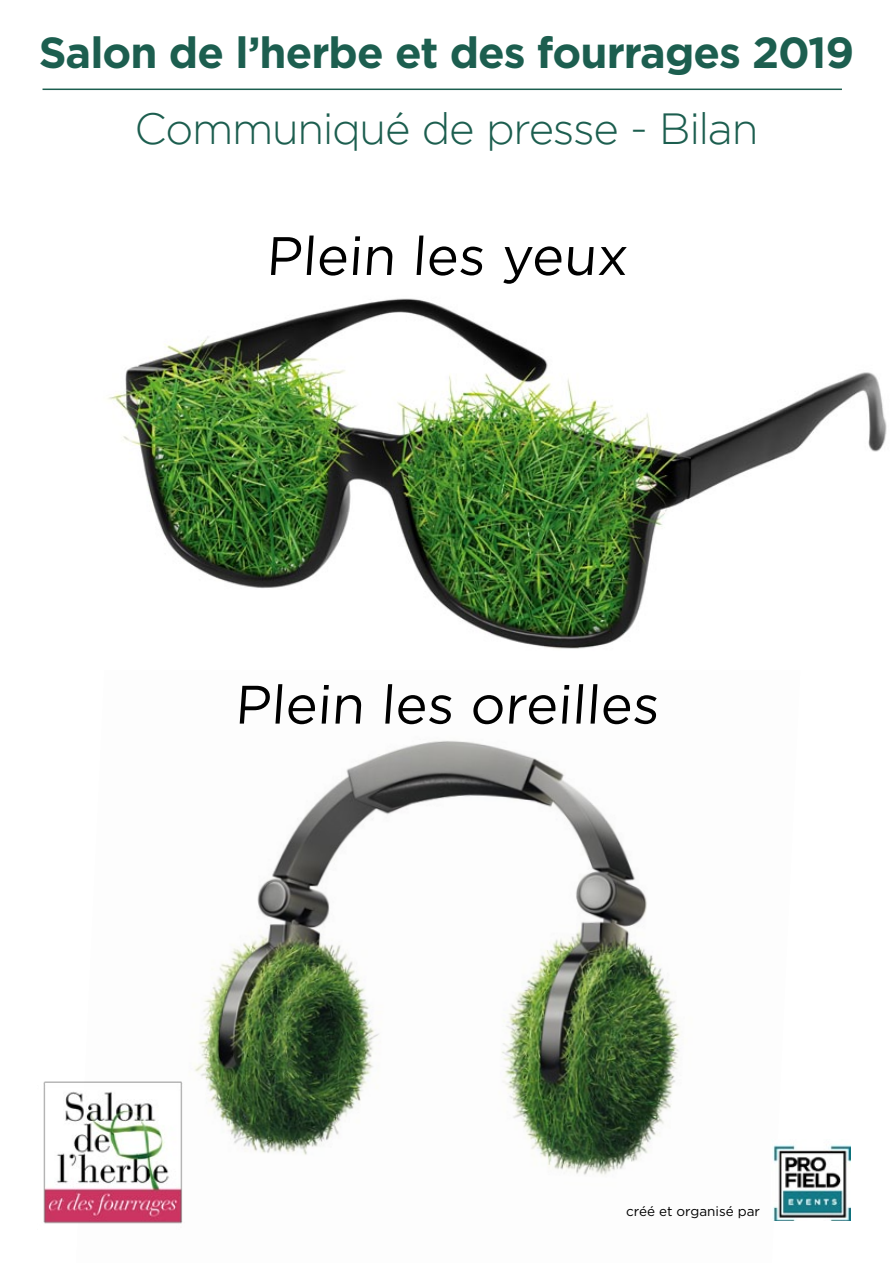
<style>
.page{position:relative;width:893px;height:1263px;background:#fff}
.page>*{position:absolute;margin:0;border:0;box-sizing:border-box;transform-origin:0 0}
.t1{font:54px "Gotham";color:#000}
.t2{font:700 43.5px "Gotham";letter-spacing:-.025em;color:#1c5e4f}
.t3{font:300 43.5px "Gotham";letter-spacing:-.03em;color:#1c5e4f}
.t4{font:13.5px "Gotham";color:#000}
</style>
<div class="page">
<img style="left:194px;top:740px;width:602px;height:481px">
<img style="left:45px;top:88px;width:842px;height:561px">
<hr style="left:43px;top:89px;width:799px;height:1px;background:#1c5e4f">
<img style="left:43px;top:1081px;width:140px;height:143px">
<img style="left:772px;top:1140px;width:78px;height:80px">
<p class="t2" style="left:39px;top:27px;width:817px">Salon de l’herbe et des fourrages 2019</p>
<p class="t3" style="left:135px;top:105px;width:625px">Communiqué de presse - Bilan</p>
<p class="t1" style="left:266px;top:221px;width:368px">Plein les yeux</p>
<p class="t1" style="left:234px;top:670px;width:430px">Plein les oreilles</p>
<p class="t4" style="left:626px;top:1203px;width:135px">créé et organisé par</p>
</div>
